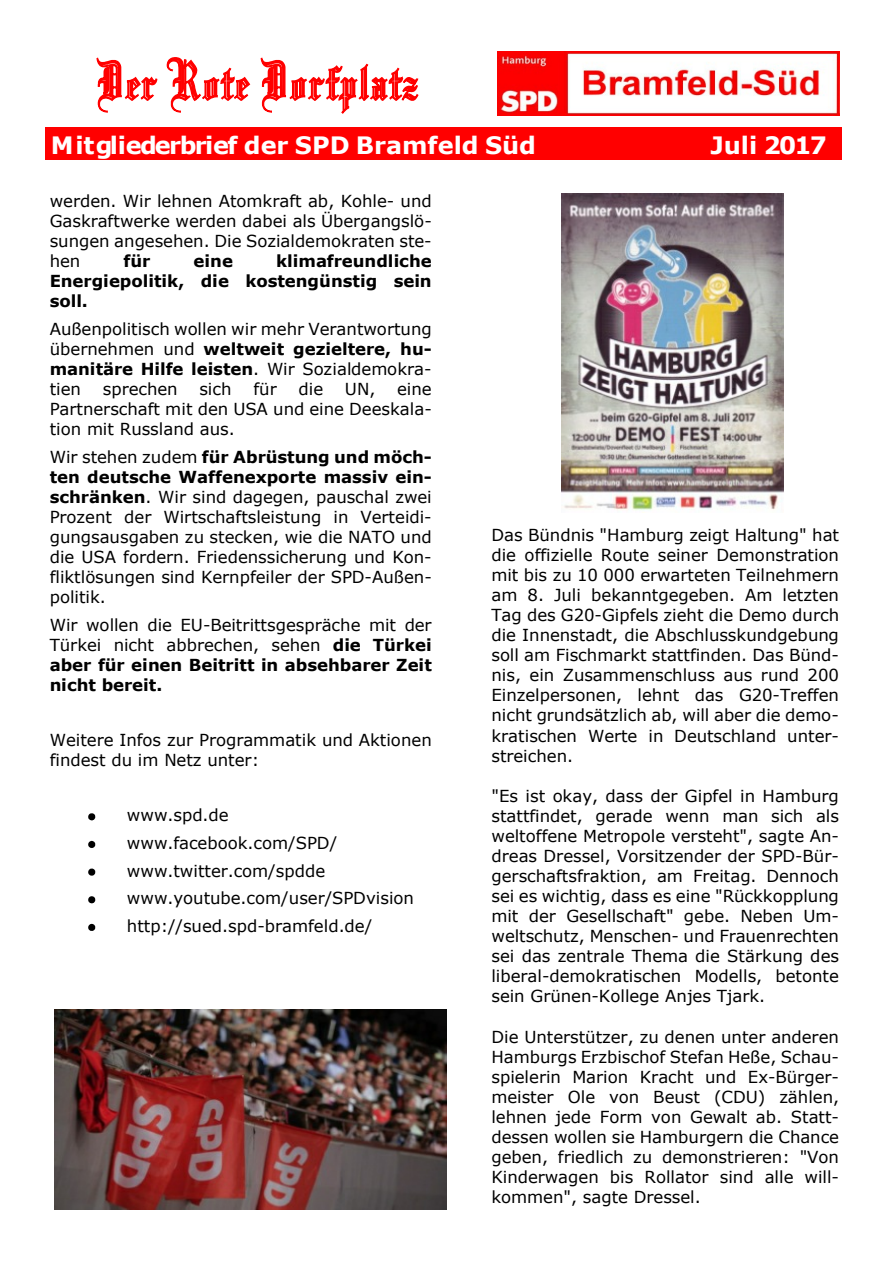
<style>
.page{position:relative;width:893px;height:1263px;background:#fff}
.page>*{position:absolute;margin:0;border:0;box-sizing:border-box;transform-origin:0 0}
.t1{font:700 24px "Verdana";letter-spacing:-.005em;color:#fff}
.t2{font:700 24px "Verdana";letter-spacing:-.035em;color:#fff}
.t3{font:16.5px/20.1px "Verdana";color:#000;text-align:justify}
.t4{font:700 16.5px/20.1px "Verdana";color:#000;text-align:justify}
.s1{font-weight:700}
</style>
<div class="page">
<svg style="left:88px;top:813px;width:7px;height:7px"></svg>
<svg style="left:88px;top:841px;width:7px;height:7px"></svg>
<svg style="left:88px;top:868px;width:7px;height:8px"></svg>
<svg style="left:88px;top:896px;width:7px;height:7px"></svg>
<svg style="left:88px;top:924px;width:7px;height:7px"></svg>
<svg style="left:96px;top:57px;width:155px;height:56px"></svg>
<svg style="left:260px;top:57px;width:159px;height:57px"></svg>
<img style="left:498px;top:51px;width:341px;height:64px">
<div style="left:45px;top:127px;width:797px;height:32px;background:#f00"></div>
<img style="left:54px;top:1009px;width:393px;height:200px">
<img style="left:562px;top:193px;width:222px;height:317px">
<h1 class="t1" style="left:51px;top:136px;width:487px">Mitgliederbrief der SPD Bramfeld Süd</h1>
<h1 class="t2" style="left:710px;top:136px;width:118px">Juli 2017</h1>
<p class="t3" style="left:50px;top:192px;width:384px">werden. Wir lehnen Atomkraft ab, Kohle- und Gaskraftwerke werden dabei als Übergangslö&shy;sungen angesehen. Die Sozialdemokraten ste&shy;hen</p>
<p class="t4" style="left:50px;top:253px;width:384px;text-indent:227px">klimafreundliche Energiepolitik, die kostengünstig sein soll.</p>
<p class="t3" style="left:50px;top:320px;width:384px">Außenpolitisch wollen wir mehr Verantwortung übernehmen und <span class="s1">weltweit gezieltere, hu&shy;manitäre Hilfe leisten</span> . Wir Sozialdemokra&shy;tien</p>
<p class="t4" style="left:123px;top:253px;width:29px">für</p>
<p class="t4" style="left:193px;top:253px;width:41px">eine</p>
<p class="t3" style="left:103px;top:380px;width:76px">sprechen</p>
<p class="t3" style="left:199px;top:380px;width:34px">sich</p>
<p class="t3" style="left:253px;top:380px;width:25px">für</p>
<p class="t3" style="left:299px;top:380px;width:26px">die</p>
<p class="t3" style="left:345px;top:380px;width:32px">UN,</p>
<p class="t3" style="left:50px;top:380px;width:384px;text-indent:348px">eine Partnerschaft mit den USA und eine Deeskala&shy;tion mit Russland aus.</p>
<p class="t3" style="left:50px;top:448px;width:384px">Wir stehen zudem <span class="s1">für Abrüstung und möch&shy;ten deutsche Waffenexporte massiv ein&shy;schränken</span> . Wir sind dagegen, pauschal zwei Prozent der Wirtschaftsleistung in Verteidi&shy;gungsausgaben zu stecken, wie die NATO und die USA fordern. Friedenssicherung und Kon&shy;fliktlösungen sind Kernpfeiler der SPD-Außen&shy;politik.</p>
<p class="t3" style="left:50px;top:616px;width:384px">Wir wollen die EU-Beitrittsgespräche mit der Türkei nicht abbrechen, sehen <span class="s1">die Türkei aber für einen Beitritt in absehbarer Zeit nicht bereit.</span></p>
<p class="t3" style="left:50px;top:731px;width:384px">Weitere Infos zur Programmatik und Aktionen findest du im Netz unter:</p>
<p class="t3" style="left:127px;top:803px;width:289px;line-height:27.6px;text-align:left">www.spd.de www.facebook.com/SPD/ www.twitter.com/spdde www.youtube.com/user/SPDvision http://sued.spd-bramfeld.de/</p>
<p class="t3" style="left:491px;top:526px;width:349px">Das Bündnis "Hamburg zeigt Haltung" hat die offizielle Route seiner Demonstration mit bis zu 10 000 erwarteten Teilnehmern am 8. Juli bekanntgegeben. Am letzten Tag des G20-Gipfels zieht die Demo durch die Innenstadt, die Abschlusskundgebung soll am Fischmarkt stattfinden. Das Bünd&shy;nis, ein Zusammenschluss aus rund 200<br>Einzelpersonen, lehnt das G20-Treffen nicht grundsätzlich ab, will aber die demo&shy;kratischen Werte in Deutschland unter&shy;streichen.</p>
<p class="t3" style="left:491px;top:787px;width:349px">"Es ist okay, dass der Gipfel in Hamburg stattfindet, gerade wenn man sich als weltoffene Metropole versteht", sagte An&shy;dreas Dressel, Vorsitzender der SPD-Bür&shy;gerschaftsfraktion, am Freitag. Dennoch sei es wichtig, dass es eine "Rückkopplung mit der Gesellschaft" gebe. Neben Um&shy;weltschutz, Menschen- und Frauenrechten sei das zentrale Thema die Stärkung des liberal-demokratischen Modells, betonte sein Grünen-Kollege Anjes Tjark.</p>
<p class="t3" style="left:491px;top:1028px;width:349px">Die Unterstützer, zu denen unter anderen Hamburgs Erzbischof Stefan Heße, Schau&shy;spielerin Marion Kracht und Ex-Bürger&shy;meister Ole von Beust (CDU) zählen, lehnen jede Form von Gewalt ab. Statt&shy;dessen wollen sie Hamburgern die Chance geben, friedlich zu demonstrieren: "Von Kinderwagen bis Rollator sind alle will&shy;kommen", sagte Dressel.</p>
</div>
